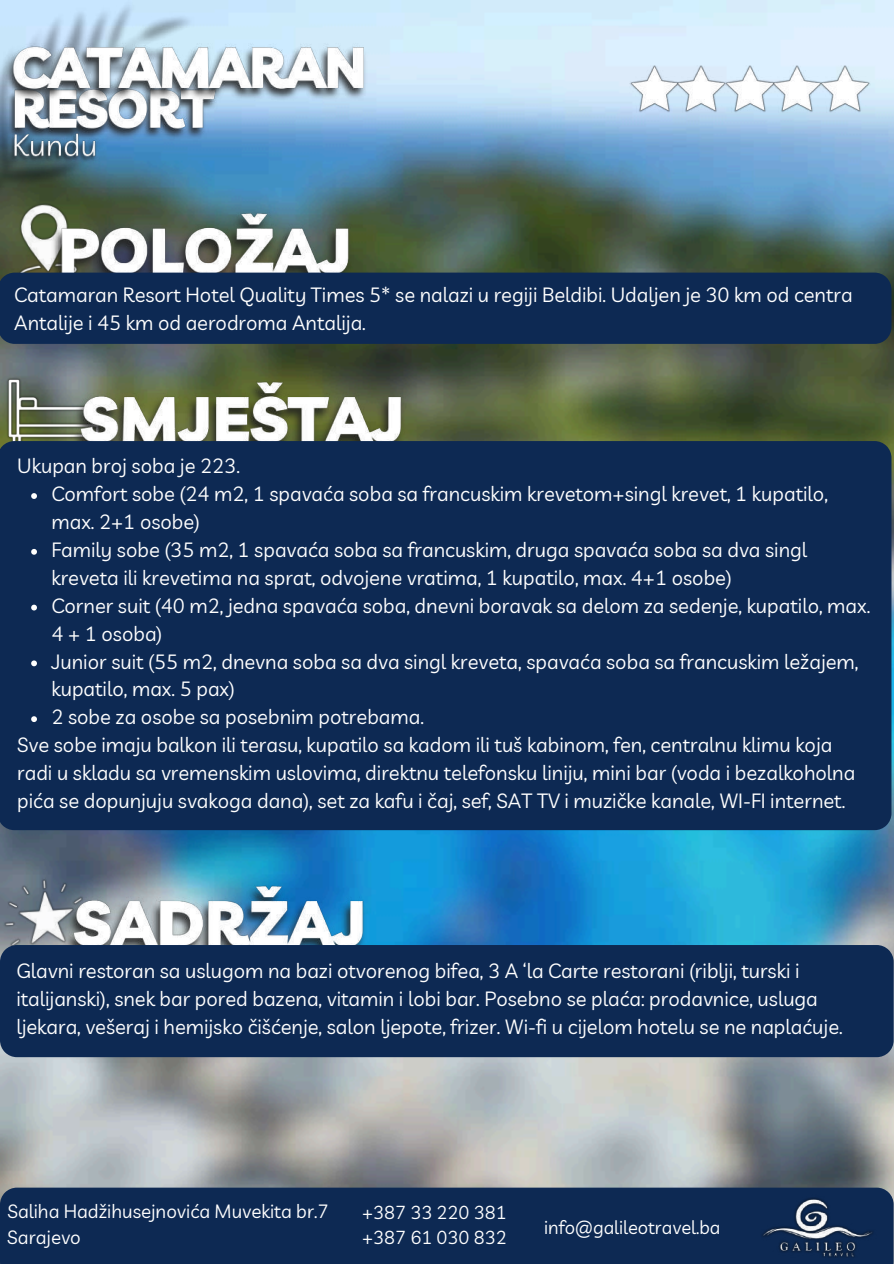
<style>
.page{position:relative;width:894px;height:1264px;background:#fff}
.page>*{position:absolute;margin:0;border:0;box-sizing:border-box;transform-origin:0 0}
.t1{font:20.1px/28.2px "Livvic";color:#fff}
.t2{font:18.75px/25.5px "Livvic";color:#fff}
.t3{font:18.3px/25.5px "Livvic";color:#fff}
</style>
<div class="page">
<img style="left:0;top:0;width:893px;height:1187px">
<div style="left:0;top:1187px;width:893px;height:76px;background:#0d2953"></div>
<img style="left:755px;top:1194px;width:124px;height:65px">
<img style="left:11px;top:224px;width:35px;height:48px">
<img style="left:46px;top:206px;width:311px;height:66px">
<div style="left:0;top:272px;width:891px;height:72px;background:#0d2953"></div>
<img style="left:5px;top:376px;width:60px;height:65px">
<img style="left:65px;top:375px;width:344px;height:66px">
<div style="left:0;top:441px;width:891px;height:389px;background:#0d2953"></div>
<svg style="left:31px;top:493px;width:6px;height:6px"></svg>
<svg style="left:31px;top:549px;width:6px;height:5px"></svg>
<svg style="left:31px;top:604px;width:6px;height:6px"></svg>
<svg style="left:31px;top:660px;width:6px;height:6px"></svg>
<svg style="left:31px;top:716px;width:6px;height:6px"></svg>
<img style="left:774px;top:66px;width:45px;height:46px">
<img style="left:819px;top:66px;width:50px;height:46px">
<img style="left:0;top:0;width:195px;height:224px">
<img style="left:2px;top:104px;width:220px;height:39px">
<img style="left:0;top:32px;width:370px;height:72px">
<img style="left:6px;top:126px;width:93px;height:39px">
<img style="left:679px;top:66px;width:95px;height:46px">
<img style="left:629px;top:66px;width:50px;height:46px">
<img style="left:0;top:874px;width:96px;height:71px">
<img style="left:58px;top:879px;width:314px;height:66px">
<div style="left:0;top:945px;width:893px;height:112px;background:#0d2953"></div>
<p class="t1" style="left:14px;top:280px;width:839px">Catamaran Resort Hotel Quality Times 5* se nalazi u regiji Beldibi. Udaljen je 30 km od centra<br>Antalije i 45 km od aerodroma Antalija.</p>
<p class="t1" style="left:17px;top:451px;width:224px">Ukupan broj soba je 223.</p>
<p class="t1" style="left:51px;top:479px;width:777px">Comfort sobe (24 m2, 1 spavaća soba sa francuskim krevetom+singl krevet, 1 kupatilo,</p>
<p class="t1" style="left:51px;top:507px;width:150px">max. 2+1 osobe)</p>
<p class="t1" style="left:51px;top:535px;width:757px">Family sobe (35 m2, 1 spavaća soba sa francuskim, druga spavaća soba sa dva singl</p>
<p class="t1" style="left:51px;top:563px;width:681px">kreveta ili krevetima na sprat, odvojene vratima, 1 kupatilo, max. 4+1 osobe)</p>
<p class="t1" style="left:51px;top:591px;width:820px">Corner suit (40 m2, jedna spavaća soba, dnevni boravak sa delom za sedenje, kupatilo, max.</p>
<p class="t1" style="left:51px;top:619px;width:112px">4 + 1 osoba)</p>
<p class="t1" style="left:51px;top:647px;width:808px">Junior suit (55 m2, dnevna soba sa dva singl kreveta, spavaća soba sa francuskim ležajem,</p>
<p class="t1" style="left:51px;top:674px;width:185px">kupatilo, max. 5 pax)</p>
<p class="t1" style="left:51px;top:702px;width:374px">2 sobe za osobe sa posebnim potrebama.</p>
<p class="t1" style="left:17px;top:730px;width:816px">Sve sobe imaju balkon ili terasu, kupatilo sa kadom ili tuš kabinom, fen, centralnu klimu koja</p>
<p class="t1" style="left:17px;top:758px;width:839px">radi u skladu sa vremenskim uslovima, direktnu telefonsku liniju, mini bar (voda i bezalkoholna</p>
<p class="t1" style="left:17px;top:786px;width:829px">pića se dopunjuju svakoga dana), set za kafu i čaj, sef, SAT TV i muzičke kanale, WI-FI internet.</p>
<p class="t1" style="left:16px;top:956px;width:827px">Glavni restoran sa uslugom na bazi otvorenog bifea, 3 A ‘la Carte restorani (riblji, turski i italijanski), snek bar pored bazena, vitamin i lobi bar. Posebno se plaća: prodavnice, usluga ljekara, vešeraj i hemijsko čišćenje, salon ljepote, frizer. Wi-fi u cijelom hotelu se ne naplaćuje.</p>
<p class="t2" style="left:7px;top:1198px;width:323px">Saliha Hadžihusejnovića Muvekita br.7<br>Sarajevo</p>
<p class="t3" style="left:362px;top:1198px;width:146px">+387 33 220 381 +387 61 030 832</p>
<p class="t3" style="left:544px;top:1213px;width:178px">info@galileotravel.ba</p>
</div>
